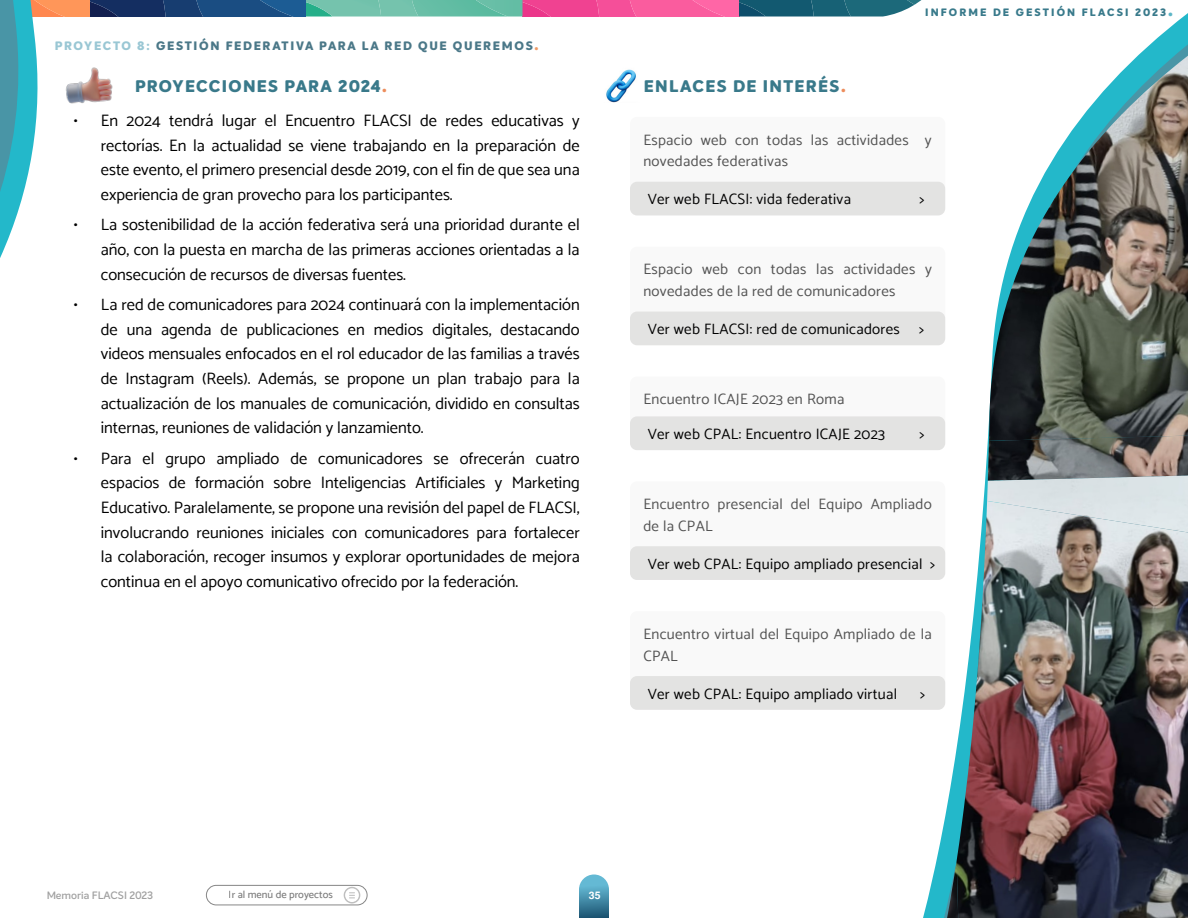
<style>
.page{position:relative;width:1188px;height:918px;background:#fff}
.page>*{position:absolute;margin:0;border:0;box-sizing:border-box;transform-origin:0 0}
.t1{font:16.5px/24.6px "Catamaran";color:#000;text-align:justify}
.t2{font:800 16.5px "Intelo";letter-spacing:.08em;color:#39798a}
.t3{font:15px/21.6px "Catamaran";letter-spacing:.02em;color:#535353}
.t4{font:15px "Catamaran";letter-spacing:.02em;color:#000}
.t5{font:800 12px "Intelo";letter-spacing:.14em;color:#4b7888}
.t6{font:800 10.5px "Intelo";letter-spacing:.2em;color:#397a8b}
.t7{font:500 10.5px "Catamaran";color:#3e3e3e}
.t8{font:600 10.5px "Intelo";color:#535353}
.t9{font:700 10.5px "Helvetica";color:#fff}
.s1{color:#9ac7d4}
.s2{font-size:16.5px;color:#ef9a65}
.s3{font-weight:700;font-size:22.5px;color:#ed8d5c}
.s4{font-size:19.5px;color:#5db6c7}
</style>
<div class="page">
<div style="left:206px;top:885px;width:161px;height:20px;border:1px solid #3e3e3e;border-radius:10px"></div>
<svg style="left:344px;top:887px;width:16px;height:16px"></svg>
<svg style="left:579px;top:874px;width:30px;height:44px"></svg>
<svg style="left:923px;top:13px;width:265px;height:905px"></svg>
<svg style="left:79px;top:0;width:877px;height:258px"></svg>
<svg style="left:0;top:0;width:79px;height:258px"></svg>
<img style="left:604px;top:67px;width:36px;height:36px">
<div style="left:630px;top:117px;width:315px;height:98px;background:#f9f9f9;border-radius:7px"></div>
<div style="left:630px;top:247px;width:315px;height:98px;background:#f9f9f9;border-radius:7px"></div>
<div style="left:630px;top:481px;width:315px;height:99px;background:#f9f9f9;border-radius:7px"></div>
<div style="left:630px;top:611px;width:315px;height:99px;background:#f9f9f9;border-radius:7px"></div>
<div style="left:630px;top:376px;width:315px;height:74px;background:#f9f9f9;border-radius:7px"></div>
<div style="left:630px;top:182px;width:315px;height:33px;background:#e3e3e2;border-radius:7px"></div>
<div style="left:630px;top:312px;width:315px;height:33px;background:#e3e3e2;border-radius:7px"></div>
<div style="left:630px;top:546px;width:315px;height:34px;background:#e3e3e2;border-radius:7px"></div>
<div style="left:630px;top:676px;width:315px;height:34px;background:#e3e3e2;border-radius:7px"></div>
<div style="left:630px;top:416px;width:315px;height:34px;background:#e3e3e2;border-radius:7px"></div>
<img style="left:1090px;top:56px;width:98px;height:258px">
<img style="left:1016px;top:114px;width:106px;height:323px">
<img style="left:989px;top:198px;width:66px;height:239px">
<img style="left:1070px;top:314px;width:118px;height:123px">
<img style="left:1139px;top:436px;width:49px;height:40px">
<img style="left:988px;top:437px;width:158px;height:39px">
<img style="left:947px;top:860px;width:10px;height:58px">
<img style="left:962px;top:501px;width:226px;height:316px">
<img style="left:957px;top:817px;width:231px;height:101px">
<img style="left:987px;top:476px;width:201px;height:56px">
<p class="t5" style="left:55px;top:38px;width:485px"><span class="s1">PROYECTO 8:</span> GESTIÓN FEDERATIVA PARA LA RED QUE QUEREMOS<span class="s2">.</span></p>
<p class="t2" style="left:135px;top:76px;width:254px">PROYECCIONES PARA 2024<span class="s3">.</span></p>
<p class="t1" style="left:101px;top:108px;width:480px;text-indent:-27px">• En 2024 tendrá lugar el Encuentro FLACSI de redes educativas y rectorías. En la actualidad se viene trabajando en la preparación de este evento, el primero presencial desde 2019, con el fin de que sea una experiencia de gran provecho para los participantes.</p>
<p class="t1" style="left:101px;top:212px;width:480px;text-indent:-27px">• La sostenibilidad de la acción federativa será una prioridad durante el año, con la puesta en marcha de las primeras acciones orientadas a la consecución de recursos de diversas fuentes.</p>
<p class="t1" style="left:101px;top:292px;width:480px;text-indent:-27px">• La red de comunicadores para 2024 continuará con la implementación de una agenda de publicaciones en medios digitales, destacando videos mensuales enfocados en el rol educador de las familias a través de Instagram (Reels). Además, se propone un plan trabajo para la actualización de los manuales de comunicación, dividido en consultas internas, reuniones de validación y lanzamiento.</p>
<p class="t1" style="left:101px;top:446px;width:480px;text-indent:-27px">• Para el grupo ampliado de comunicadores se ofrecerán cuatro espacios de formación sobre Inteligencias Artificiales y Marketing Educativo. Paralelamente, se propone una revisión del papel de FLACSI, involucrando reuniones iniciales con comunicadores para fortalecer la colaboración, recoger insumos y explorar oportunidades de mejora continua en el apoyo comunicativo ofrecido por la federación.</p>
<p class="t2" style="left:644px;top:76px;width:204px">ENLACES DE INTERÉS<span class="s3">.</span></p>
<p class="t6" style="left:925px;top:6px;width:249px">INFORME DE GESTIÓN FLACSI 2023<span class="s4">.</span></p>
<p class="t3" style="left:643px;top:129px;width:290px">Espacio web con todas las actividades y novedades federativas</p>
<p class="t4" style="left:648px;top:190px;width:205px">Ver web FLACSI: vida federativa</p>
<p class="t4" style="left:920px;top:190px;width:6px">&gt;</p>
<p class="t3" style="left:643px;top:258px;width:290px">Espacio web con todas las actividades y novedades de la red de comunicadores</p>
<p class="t4" style="left:648px;top:320px;width:254px">Ver web FLACSI: red de comunicadores</p>
<p class="t4" style="left:919px;top:320px;width:6px">&gt;</p>
<p class="t3" style="left:643px;top:388px;width:203px">Encuentro ICAJE 2023 en Roma</p>
<p class="t4" style="left:648px;top:425px;width:239px">Ver web CPAL: Encuentro ICAJE 2023</p>
<p class="t4" style="left:920px;top:425px;width:6px">&gt;</p>
<p class="t3" style="left:643px;top:493px;width:290px">Encuentro presencial del Equipo Ampliado de la CPAL</p>
<p class="t4" style="left:648px;top:555px;width:289px">Ver web CPAL: Equipo ampliado presencial &gt;</p>
<p class="t3" style="left:643px;top:623px;width:290px">Encuentro virtual del Equipo Ampliado de la<br>CPAL</p>
<p class="t4" style="left:648px;top:685px;width:251px">Ver web CPAL: Equipo ampliado virtual</p>
<p class="t4" style="left:920px;top:685px;width:6px">&gt;</p>
<p class="t8" style="left:46px;top:889px;width:108px">Memoria FLACSI 2023</p>
<p class="t7" style="left:229px;top:888px;width:105px">Ir al menú de proyectos</p>
<p class="t9" style="left:589px;top:889px;width:13px">35</p>
</div>
